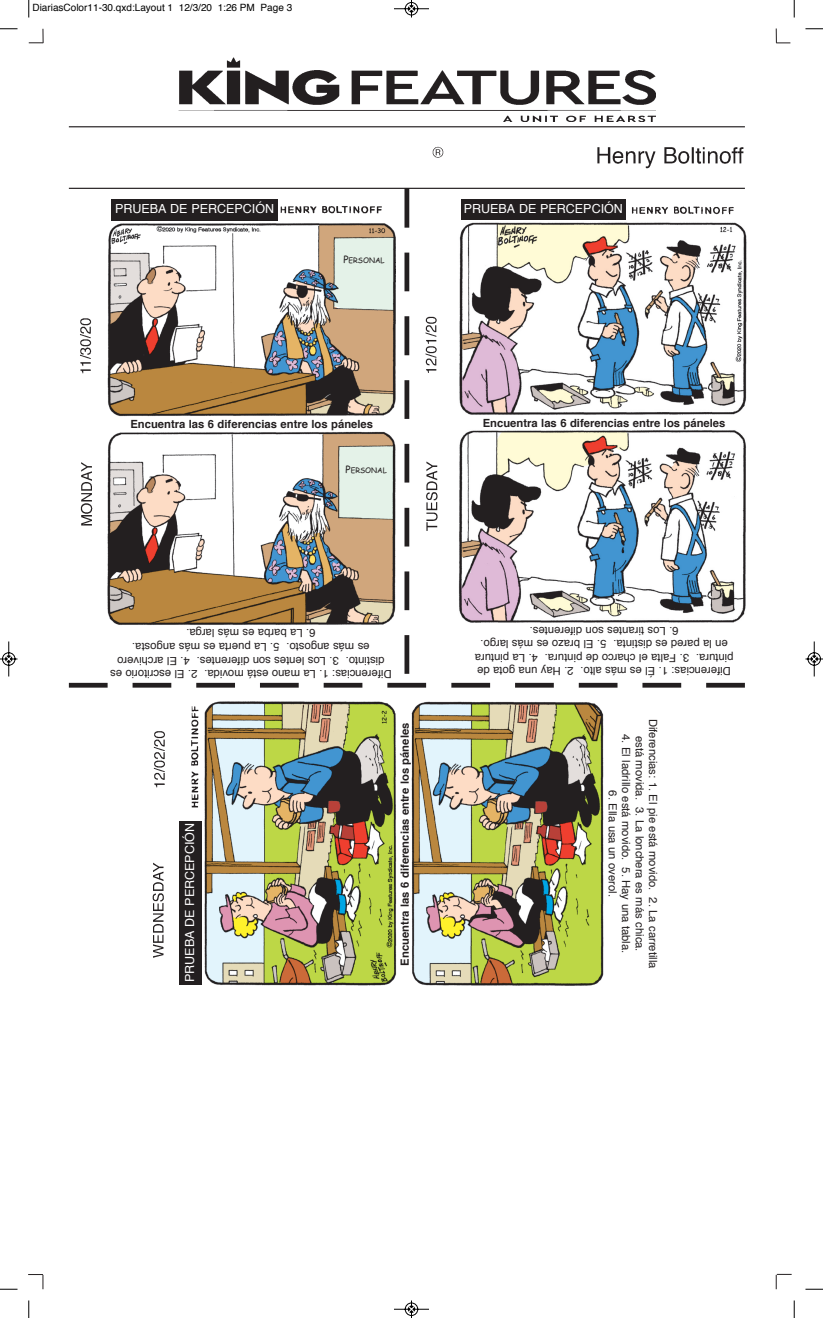
<style>
.page{position:relative;width:823px;height:1318px;background:#fff}
.page>*{position:absolute;margin:0;border:0;box-sizing:border-box;transform-origin:0 0}
.t1{font:12.5px "Helvetica";color:#fff}
.t2{font:11.25px/13.5px "Helvetica";color:#231f20}
.t3{font:700 11.25px "Helvetica";color:#231f20}
.t4{font:10px "Helvetica";color:#000}
.t5{font:7.5px "Comic Sans MS";color:#231f20}
.s1{font-size:10px}
</style>
<div class="page">
<img style="left:68px;top:29px;width:708px;height:956px">
<img style="left:205px;top:701px;width:400px;height:285px">
<img style="left:106px;top:222px;width:289px;height:404px">
<img style="left:458px;top:221px;width:289px;height:402px">
<svg style="left:29px;top:29px;width:15px;height:15px"></svg>
<svg style="left:776px;top:29px;width:14px;height:15px"></svg>
<svg style="left:776px;top:1274px;width:15px;height:15px"></svg>
<svg style="left:28px;top:1274px;width:16px;height:15px"></svg>
<div style="left:111px;top:199px;width:167px;height:22px;background:#231f20"></div>
<div style="left:461px;top:199px;width:164px;height:21px;background:#231f20"></div>
<div style="left:179px;top:821px;width:22px;height:163px;background:#231f20"></div>
<svg style="left:28px;top:0;width:2px;height:18px"></svg>
<svg style="left:0;top:28px;width:18px;height:2px"></svg>
<svg style="left:793px;top:0;width:2px;height:18px"></svg>
<svg style="left:805px;top:28px;width:17px;height:2px"></svg>
<svg style="left:28px;top:1300px;width:2px;height:18px"></svg>
<svg style="left:0;top:1288px;width:18px;height:2px"></svg>
<svg style="left:793px;top:1300px;width:2px;height:18px"></svg>
<svg style="left:805px;top:1288px;width:17px;height:2px"></svg>
<svg style="left:394px;top:0;width:35px;height:18px"></svg>
<svg style="left:394px;top:1300px;width:35px;height:18px"></svg>
<svg style="left:0;top:641px;width:18px;height:36px"></svg>
<svg style="left:805px;top:641px;width:17px;height:36px"></svg>
<p class="t4" style="left:32px;top:4px;width:261px">DiariasColor11-30.qxd:Layout 1 12/3/20 1:26 PM Page 3</p>
<p class="t1" style="left:115px;top:204px;width:161px">PRUEBA DE PERCEPCIÓN</p>
<p class="t1" style="left:463px;top:204px;width:161px">PRUEBA DE PERCEPCIÓN</p>
<p class="t5" style="left:343px;top:254px;width:43px"><span class="s1">P</span>ERSONAL</p>
<p class="t3" style="left:130px;top:419px;width:244px">Encuentra las 6 diferencias entre los páneles</p>
<p class="t3" style="left:482px;top:418px;width:244px">Encuentra las 6 diferencias entre los páneles</p>
<p class="t5" style="left:345px;top:465px;width:43px"><span class="s1">P</span>ERSONAL</p>
<p class="t2" style="left:315px;top:653px;width:131px;text-indent:-54px;rotate:-180deg">se m sá . o t sogna<br>aL. 6 ab r ab se m sá . ag r a l</p>
<p class="t2" style="left:279px;top:653px;width:149px;rotate:-180deg">aL. 5 a t r eup se m sá . a t sogna</p>
<p class="t2" style="left:190px;top:666px;width:74px;rotate:-180deg">E. 4 orev i hcral</p>
<p class="t2" style="left:339px;top:666px;width:143px;rotate:-180deg">soL. 3 setnel nos . setneref i d</p>
<p class="t2" style="left:384px;top:666px;width:40px;rotate:-180deg">.otni tsid</p>
<p class="t2" style="left:197px;top:680px;width:89px;rotate:-180deg">E. 2 o i rot i r csel se</p>
<p class="t2" style="left:391px;top:680px;width:189px;rotate:-180deg">D aL. 1: sa i cne r e f i m ona á t se m . ad i vo</p>
<p class="t1" style="left:184px;top:982px;width:161px;rotate:-90deg">PRUEBA DE PERCEPCIÓN</p>
<p class="t3" style="left:400px;top:965px;width:244px;rotate:-90deg">Encuentra las 6 diferencias entre los páneles</p>
<p class="t2" style="left:678px;top:650px;width:150px;text-indent:-49px;rotate:-180deg">ne al der ap se .atni tsid<br>soL. 6 set nar i t nos . set neref i d</p>
<p class="t2" style="left:606px;top:650px;width:127px;rotate:-180deg">E. 5 oza r bl se m sá . og r a l</p>
<p class="t2" style="left:538px;top:663px;width:65px;rotate:-180deg">aL. 4 arutnip</p>
<p class="t2" style="left:689px;top:663px;width:146px;rotate:-180deg">F. 3 at l a oc r ahcl e ed .arutni p</p>
<p class="t2" style="left:733px;top:663px;width:39px;rotate:-180deg">.arutnip</p>
<p class="t2" style="left:573px;top:677px;width:98px;rotate:-180deg">H. 2 ya anu a t og ed</p>
<p class="t2" style="left:731px;top:677px;width:152px;rotate:-180deg">D É. 1: sa i cneref i sel m sá . ot l a</p>
<p class="t2" style="left:659px;top:718px;width:251px;text-align:center;rotate:90deg">Diferencias: 1. El pie está movido. 2. La carretilla está movida. 3. La lonchera es más chica.</p>
<p class="t2" style="left:632px;top:734px;width:221px;rotate:90deg">4. El ladrillo está movido. 5. Hay una tabla.</p>
<p class="t2" style="left:618px;top:790px;width:108px;rotate:90deg">6. Ella usa un overol.</p>
</div>
